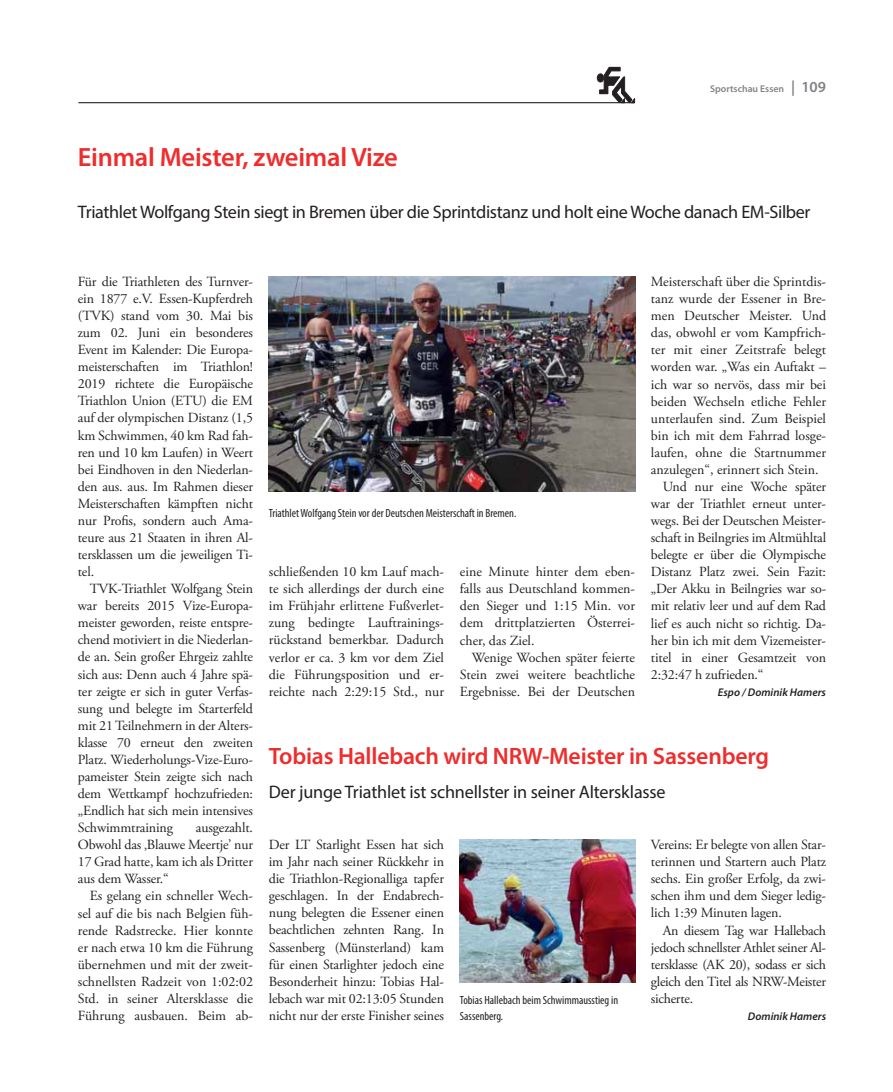
<style>
.page{position:relative;width:893px;height:1092px;background:#fff}
.page>*{position:absolute;margin:0;border:0;box-sizing:border-box;transform-origin:0 0}
.t1{font:600 26.5px "Myriad Pro";letter-spacing:-.01em;color:#ee2d2c}
.t2{font:600 23.75px "Myriad Pro";letter-spacing:-.01em;color:#ee2d2c}
.t3{font:18.12px "Myriad Pro";letter-spacing:-.02em;color:#231f20}
.t4{font:14px/17px "Adobe Garamond Pro";letter-spacing:-.01em;color:#231f20;text-align:justify}
.t5{font:condensed 11.88px/15.4px "Myriad Pro";color:#231f20}
.t6{font:italic 600 11.12px "Myriad Pro";color:#231f20}
.t7{font:600 9.75px "Myriad Pro";color:#808285}
.s1{font-size:15.38px}
</style>
<div class="page">
<hr style="left:78px;top:102px;width:556px;height:1px;background:#231f20">
<svg style="left:597px;top:67px;width:37px;height:36px"></svg>
<div style="left:597px;top:74px;width:6px;height:8px;border:1px solid #231f20;border-radius:50%"></div>
<img style="left:460px;top:839px;width:175px;height:143px">
<img style="left:269px;top:276px;width:366px;height:215px">
<p class="t7" style="left:710px;top:85px;width:117px">Sportschau Essen <span class="s1">| 109</span></p>
<h1 class="t1" style="left:78px;top:147px;width:321px">Einmal Meister, zweimal Vize</h1>
<p class="t3" style="left:78px;top:205px;width:734px">Triathlet Wolfgang Stein siegt in Bremen über die Sprintdistanz und holt eine Woche danach EM-Silber</p>
<p class="t4" style="left:78px;top:274px;width:177px">Für die Triathleten des Turnver&shy;ein 1877 e.V. Essen-Kupferdreh (TVK) stand vom 30. Mai bis zum 02. Juni ein besonderes Event im Kalender: Die Europa&shy;meisterschaften im Triathlon!<br>2019 richtete die Europäische Triathlon Union (ETU) die EM auf der olympischen Distanz (1,5 km Schwimmen, 40 km Rad fah&shy;ren und 10 km Laufen) in Weert bei Eindhoven in den Niederlan&shy;den aus. aus. Im Rahmen dieser Meisterschaften kämpften nicht nur Profis, sondern auch Ama&shy;teure aus 21 Staaten in ihren Al&shy;tersklassen um die jeweiligen Ti&shy;tel.</p>
<p class="t4" style="left:78px;top:581px;width:177px;text-indent:12px">TVK-Triathlet Wolfgang Stein war bereits 2015 Vize-Europa&shy;meister geworden, reiste entspre&shy;chend motiviert in die Niederlan&shy;de an. Sein großer Ehrgeiz zahlte sich aus: Denn auch 4 Jahre spä&shy;ter zeigte er sich in guter Verfas&shy;sung und belegte im Starterfeld mit 21 Teilnehmern in der Alters&shy;klasse 70 erneut den zweiten Platz. Wiederholungs-Vize-Euro&shy;pameister Stein zeigte sich nach dem Wettkampf hochzufrieden: „Endlich hat sich mein intensives Schwimmtraining</p>
<p class="t4" style="left:78px;top:820px;width:177px;text-indent:118px">ausgezahlt.<br>Obwohl das ‚Blauwe Meertje’ nur 17 Grad hatte, kam ich als Dritter aus dem Wasser.“</p>
<p class="t4" style="left:78px;top:888px;width:177px;text-indent:12px">Es gelang ein schneller Wech&shy;sel auf die bis nach Belgien füh&shy;rende Radstrecke. Hier konnte er nach etwa 10 km die Führung übernehmen und mit der zweit&shy;schnellsten Radzeit von 1:02:02<br>Std. in seiner Altersklasse die Führung ausbauen. Beim ab-</p>
<p class="t5" style="left:269px;top:505px;width:249px">Triathlet Wolfgang Stein vor der Deutschen Meisterschaft in Bremen.</p>
<p class="t4" style="left:269px;top:564px;width:177px">schließenden 10 km Lauf mach&shy;te sich allerdings der durch eine im Frühjahr erlittene Fußverlet&shy;zung bedingte Lauftrainings&shy;rückstand bemerkbar. Dadurch verlor er ca. 3 km vor dem Ziel die Führungsposition und er&shy;reichte nach 2:29:15 Std., nur</p>
<p class="t4" style="left:460px;top:564px;width:177px">eine Minute hinter dem eben&shy;falls aus Deutschland kommen&shy;den Sieger und 1:15 Min. vor dem drittplatzierten Österrei&shy;cher, das Ziel.</p>
<p class="t4" style="left:460px;top:649px;width:177px;text-indent:12px">Wenige Wochen später feierte Stein zwei weitere beachtliche Ergebnisse. Bei der Deutschen</p>
<p class="t4" style="left:651px;top:274px;width:177px">Meisterschaft über die Sprintdis-</p>
<p class="t4" style="left:651px;top:291px;width:177px">tanz wurde der Essener in Bre-</p>
<p class="t4" style="left:651px;top:308px;width:177px">men Deutscher Meister. Und</p>
<p class="t4" style="left:651px;top:325px;width:177px">das, obwohl er vom Kampfrich-</p>
<p class="t4" style="left:651px;top:342px;width:177px">ter mit einer Zeitstrafe belegt</p>
<p class="t4" style="left:651px;top:359px;width:177px">worden war. „Was ein Auftakt –</p>
<p class="t4" style="left:651px;top:376px;width:177px">ich war so nervös, dass mir bei</p>
<p class="t4" style="left:651px;top:394px;width:177px">beiden Wechseln etliche Fehler</p>
<p class="t4" style="left:651px;top:411px;width:177px">unterlaufen sind. Zum Beispiel</p>
<p class="t4" style="left:651px;top:428px;width:177px">bin ich mit dem Fahrrad losge-</p>
<p class="t4" style="left:651px;top:445px;width:177px">laufen, ohne die Startnummer</p>
<p class="t4" style="left:651px;top:462px;width:169px">anzulegen“, erinnert sich Stein.</p>
<p class="t4" style="left:662px;top:479px;width:165px">Und nur eine Woche später</p>
<p class="t4" style="left:651px;top:496px;width:177px">war der Triathlet erneut unter-</p>
<p class="t4" style="left:651px;top:513px;width:177px">wegs. Bei der Deutschen Meister-</p>
<p class="t4" style="left:651px;top:530px;width:177px">schaft in Beilngries im Altmühltal</p>
<p class="t4" style="left:651px;top:547px;width:177px">belegte er über die Olympische</p>
<p class="t4" style="left:651px;top:564px;width:177px">Distanz Platz zwei. Sein Fazit:</p>
<p class="t4" style="left:651px;top:581px;width:177px">„Der Akku in Beilngries war so-</p>
<p class="t4" style="left:651px;top:598px;width:177px">mit relativ leer und auf dem Rad</p>
<p class="t4" style="left:651px;top:615px;width:177px">lief es auch nicht so richtig. Da-</p>
<p class="t4" style="left:651px;top:632px;width:177px">her bin ich mit dem Vizemeister-</p>
<p class="t4" style="left:651px;top:649px;width:177px">titel in einer Gesamtzeit von</p>
<p class="t4" style="left:651px;top:666px;width:114px">2:32:47 h zufrieden.“</p>
<p class="t6" style="left:718px;top:687px;width:110px">Espo / Dominik Hamers</p>
<h2 class="t2" style="left:269px;top:746px;width:501px">Tobias Hallebach wird NRW-Meister in Sassenberg</h2>
<p class="t3" style="left:269px;top:784px;width:398px">Der junge Triathlet ist schnellster in seiner Altersklasse</p>
<p class="t4" style="left:269px;top:837px;width:177px">Der LT Starlight Essen hat sich im Jahr nach seiner Rückkehr in die Triathlon-Regionalliga tapfer geschlagen. In der Endabrech&shy;nung belegten die Essener einen beachtlichen zehnten Rang. In Sassenberg (Münsterland) kam für einen Starlighter jedoch eine Besonderheit hinzu: Tobias Hal&shy;lebach war mit 02:13:05 Stunden nicht nur der erste Finisher seines</p>
<p class="t4" style="left:651px;top:837px;width:177px">Vereins: Er belegte von allen Star&shy;terinnen und Startern auch Platz sechs. Ein großer Erfolg, da zwi&shy;schen ihm und dem Sieger ledig&shy;lich 1:39 Minuten lagen.</p>
<p class="t4" style="left:651px;top:922px;width:177px;text-indent:12px">An diesem Tag war Hallebach jedoch schnellster Athlet seiner Al&shy;tersklasse (AK 20), sodass er sich gleich den Titel als NRW-Meister sicherte.</p>
<p class="t6" style="left:747px;top:1011px;width:80px">Dominik Hamers</p>
<p class="t5" style="left:460px;top:993px;width:160px">Tobias Hallebach beim Schwimmausstieg in<br>Sassenberg.</p>
</div>
